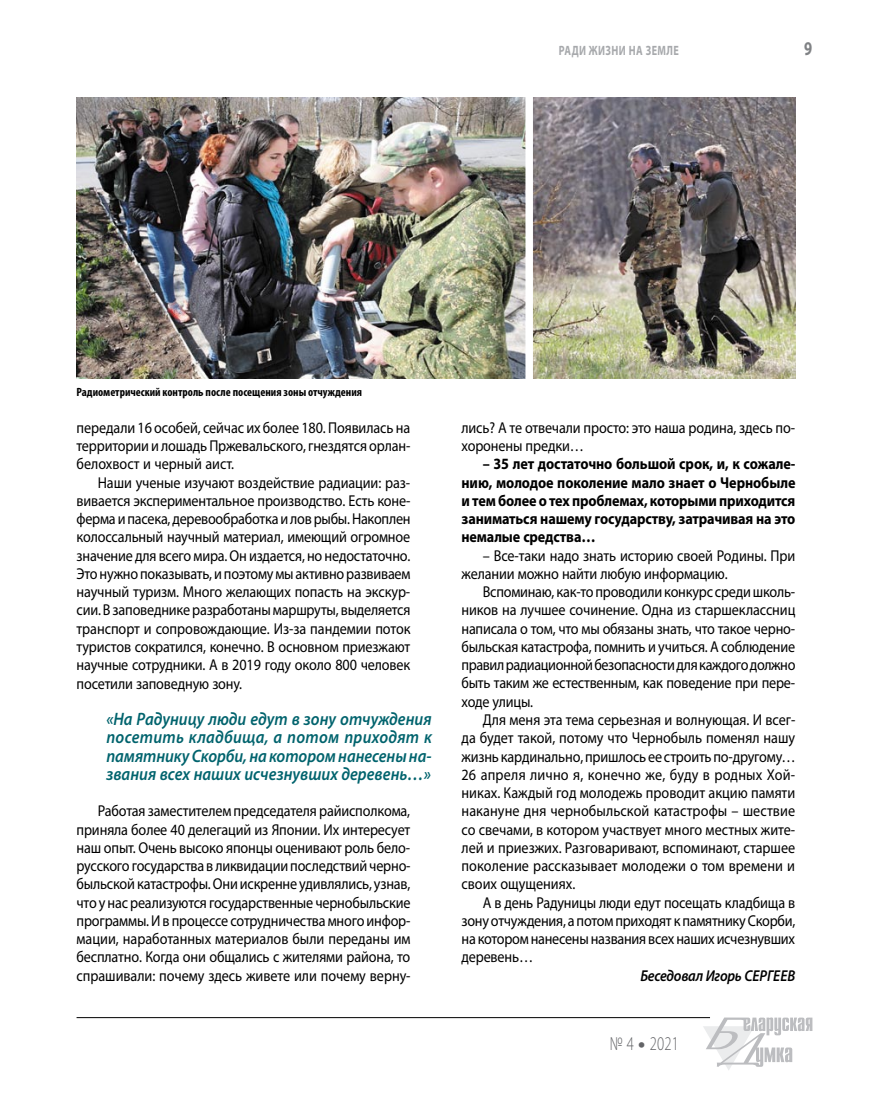
<style>
.page{position:relative;width:872px;height:1106px;background:#fff}
.page>*{position:absolute;margin:0;border:0;box-sizing:border-box;transform-origin:0 0}
.t1{font:300 19.5px "Myriad Pro";color:#636467;scale:.75 1}
.t2{font:700 19.5px "Myriad Pro";color:#808285;scale:.75 1}
.t3{font:italic 600 18px/18.3px "Myriad Pro";color:#00636d;text-align:justify;scale:.9 1}
.t4{font:15.75px/18.3px "Myriad Pro";letter-spacing:-.01em;color:#000;text-align:justify;scale:.9 1}
.t5{font:700 15.75px/18.3px "Myriad Pro";letter-spacing:-.01em;color:#000;text-align:justify;scale:.9 1}
.t6{font:italic 600 15.75px "Myriad Pro";letter-spacing:-.02em;color:#000;scale:.9 1}
.t7{font:700 13.5px "Myriad Pro";letter-spacing:.14em;color:#a7a9ac;scale:.75 1}
.t8{font:700 condensed 12px "Myriad Pro";color:#000}
.s1{font-weight:900}
</style>
<div class="page">
<hr style="left:77px;top:1017px;width:633px;height:1px;background:#000">
<svg style="left:703px;top:1017px;width:109px;height:53px"></svg>
<img style="left:533px;top:97px;width:262px;height:281px">
<img style="left:77px;top:97px;width:448px;height:281px">
<p class="t7" style="left:559px;top:42px;width:162px">Ради жизни на земле</p>
<p class="t2" style="left:804px;top:36px;width:12px">9</p>
<p class="t8" style="left:77px;top:384px;width:287px">Радиометрический контроль после посещения зоны отчуждения</p>
<p class="t4" style="left:77px;top:418px;width:372px">передали 16 особей, сейчас их более 180. Появилась на территории и лошадь Пржевальского, гнездятся орлан&shy;белохвост и черный аист.</p>
<p class="t4" style="left:77px;top:473px;width:373px;text-indent:21px">Наши ученые изучают воздействие радиации: раз&shy;вивается экспериментальное производство. Есть коне&shy;ферма и пасека, деревообработка и лов рыбы. Накоплен колоссальный научный материал, имеющий огромное значение для всего мира. Он издается, но недостаточно.<br>Это нужно показывать, и поэтому мы активно развиваем научный туризм. Много желающих попасть на экскур&shy;сии. В заповеднике разработаны маршруты, выделяется транспорт и сопровождающие. Из-за пандемии поток туристов сократился, конечно. В основном приезжают научные сотрудники. А в 2019 году около 800 человек посетили заповедную зону.</p>
<p class="t3" style="left:106px;top:709px;width:363px">«На Радуницу люди едут в зону отчуждения посетить кладбища, а потом приходят к памятнику Скорби, на котором нанесены на&shy;звания всех наших исчезнувших деревень…»</p>
<p class="t4" style="left:77px;top:801px;width:373px;text-indent:21px">Работая заместителем председателя райисполкома, приняла более 40 делегаций из Японии. Их интересует наш опыт. Очень высоко японцы оценивают роль бело&shy;русского государства в ликвидации последствий черно&shy;быльской катастрофы. Они искренне удивлялись, узнав, что у нас реализуются государственные чернобыльские программы. И в процессе сотрудничества много инфор&shy;мации, наработанных материалов были переданы им бесплатно. Когда они общались с жителями района, то спрашивали: почему здесь живете или почему верну-</p>
<p class="t4" style="left:461px;top:418px;width:372px">лись? А те отвечали просто: это наша родина, здесь по&shy;хоронены предки…</p>
<p class="t5" style="left:461px;top:454px;width:372px;text-indent:21px">– 35 лет достаточно большой срок, и, к сожале&shy;нию, молодое поколение мало знает о Чернобыле и тем более о тех проблемах, которыми приходится заниматься нашему государству, затрачивая на это немалые средства…</p>
<p class="t4" style="left:461px;top:546px;width:372px;text-indent:21px">– Все-таки надо знать историю своей Родины. При желании можно найти любую информацию.</p>
<p class="t4" style="left:461px;top:582px;width:372px;text-indent:21px">Вспоминаю, как-то проводили конкурс среди школь&shy;ников на лучшее сочинение. Одна из старшеклассниц написала о том, что мы обязаны знать, что такое черно&shy;быльская катастрофа, помнить и учиться. А соблюдение правил радиационной безопасности для каждого должно быть таким же естественным, как поведение при пере&shy;ходе улицы.</p>
<p class="t4" style="left:461px;top:710px;width:373px;text-indent:21px">Для меня эта тема серьезная и волнующая. И всег&shy;да будет такой, потому что Чернобыль поменял нашу жизнь кардинально, пришлось ее строить по-другому… 26 апреля лично я, конечно же, буду в родных Хой&shy;никах. Каждый год молодежь проводит акцию памяти накануне дня чернобыльской катастрофы – шествие со свечами, в котором участвует много местных жите&shy;лей и приезжих. Разговаривают, вспоминают, старшее поколение рассказывает молодежи о том времени и своих ощущениях.</p>
<p class="t4" style="left:461px;top:893px;width:372px;text-indent:21px">А в день Радуницы люди едут посещать кладбища в зону отчуждения, а потом приходят к памятнику Скорби, на котором нанесены названия всех наших исчезнувших деревень…</p>
<p class="t6" style="left:640px;top:965px;width:174px">Беседовал Игорь Сергеев</p>
<p class="t1" style="left:609px;top:1032px;width:94px">№ 4 <span class="s1">•</span> 2021</p>
</div>
